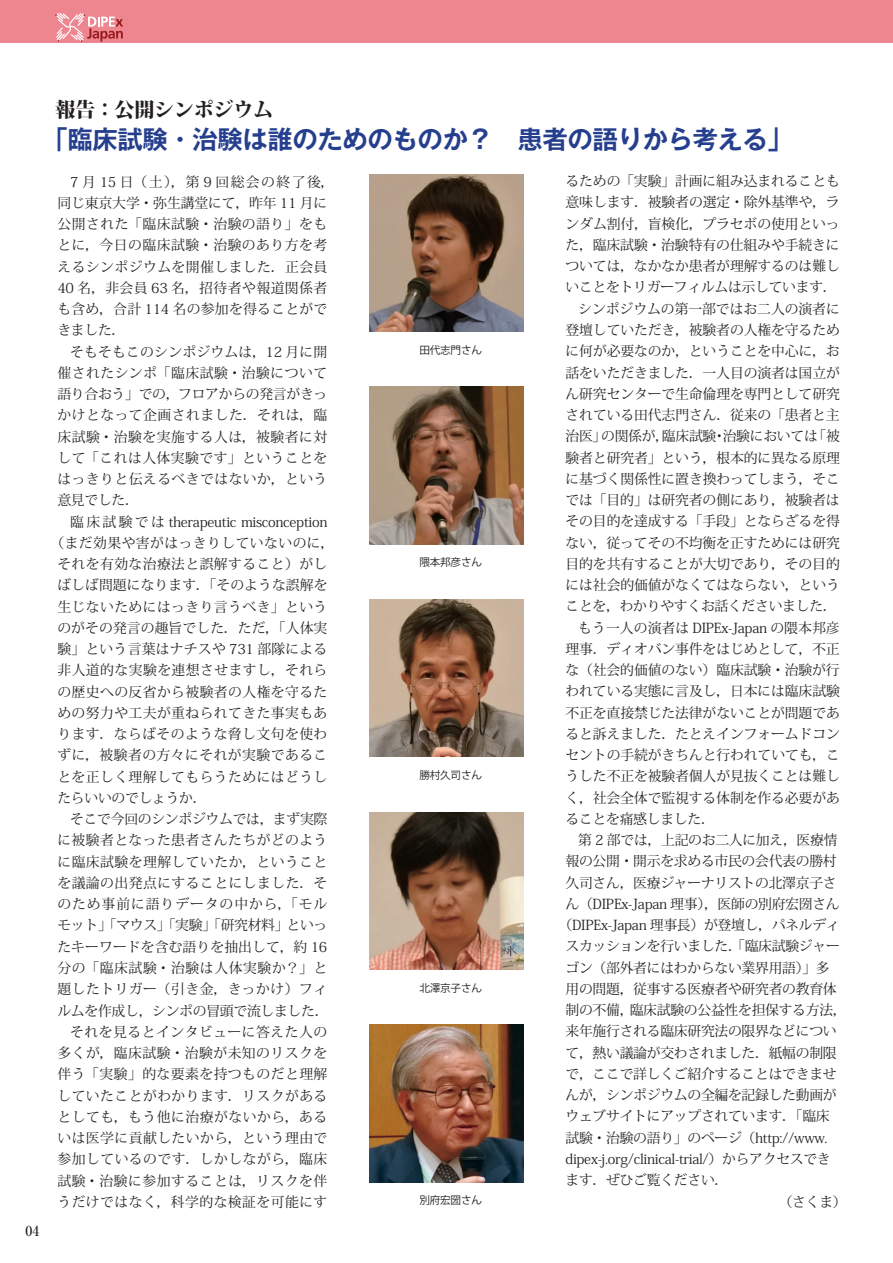
<style>
.page{position:relative;width:893px;height:1263px;background:#fff}
.page>*{position:absolute;margin:0;border:0;box-sizing:border-box;transform-origin:0 0}
.t1{font:700 25.5px "Gothic MB101 Pro De";letter-spacing:-.02em;color:#253f8e}
.t2{font:800 20.25px "Koz Min Pro";letter-spacing:-.02em;color:#231f20}
.t3{font:13.8px/21.3px "Koz Min Pro";letter-spacing:-.005em;color:#231f20;text-align:justify}
.t4{font:13.8px/21.3px "Koz Min Pro";letter-spacing:.035em;color:#231f20}
.t5{font:13.8px "Koz Min Pro";letter-spacing:.03em;color:#231f20}
.t6{font:13.8px "Koz Min Pro";letter-spacing:.015em;color:#231f20}
.t7{font:13.8px "Koz Min Pro";letter-spacing:.065em;color:#231f20}
.t8{font:13.8px "Koz Min Pro";letter-spacing:.045em;color:#231f20}
.t9{font:500 13.8px "Ryumin Pro";color:#231f20}
.t10{font:10.65px "Koz Go Pro";letter-spacing:-.02em;color:#231f20}
</style>
<div class="page">
<div style="left:0;top:0;width:893px;height:43px;background:#ee8690"></div>
<svg style="left:55px;top:13px;width:68px;height:29px"></svg>
<img style="left:370px;top:174px;width:153px;height:158px">
<img style="left:370px;top:387px;width:153px;height:157px">
<img style="left:370px;top:600px;width:153px;height:157px">
<img style="left:370px;top:812px;width:153px;height:157px">
<img style="left:370px;top:1025px;width:153px;height:157px">
<p class="t9" style="left:26px;top:1220px;width:15px">04</p>
<h2 class="t2" style="left:55px;top:95px;width:220px">報告：公開シンポジウム</h2>
<h1 class="t1" style="left:43px;top:118px;width:752px">「臨床試験・治験は誰のためのものか？　患者の語りから考える」</h1>
<p class="t4" style="left:57px;top:170px;width:278px;text-indent:13px">7 月 15 日（土），第 9 回総会の終了後，同じ東京大学・弥生講堂にて，昨年 11 月に公開された「臨床試験・治験の語り」をもとに，今日の臨床試験・治験のあり方を考えるシンポジウムを開催しました．正会員<br>40 名，非会員 63 名，招待者や報道関係者も含め，合計 114 名の参加を得ることができました．</p>
<p class="t3" style="left:57px;top:340px;width:272px;text-indent:13px">そもそもこのシンポジウムは，12 月に開催されたシンポ「臨床試験・治験について語り合おう」での，フロアからの発言がきっかけとなって企画されました．それは，臨床試験・治験を実施する人は，被験者に対して「これは人体実験です」ということをはっきりと伝えるべきではないか，という意見でした．</p>
<p class="t3" style="left:70px;top:510px;width:259px">臨床試験では therapeutic misconception</p>
<p class="t5" style="left:50px;top:533px;width:285px">（まだ効果や害がはっきりしていないのに，</p>
<p class="t5" style="left:57px;top:554px;width:272px">それを有効な治療法と誤解すること）がし</p>
<p class="t3" style="left:57px;top:574px;width:272px">ばしば問題になります．「そのような誤解を</p>
<p class="t5" style="left:57px;top:597px;width:272px">生じないためにはっきり言うべき」という</p>
<p class="t3" style="left:57px;top:617px;width:271px">のがその発言の趣旨でした．ただ，「人体実</p>
<p class="t6" style="left:57px;top:639px;width:271px">験」という言葉はナチスや 731 部隊による</p>
<p class="t4" style="left:57px;top:659px;width:272px">非人道的な実験を連想させますし，それら</p>
<p class="t5" style="left:57px;top:682px;width:272px">の歴史への反省から被験者の人権を守るた</p>
<p class="t5" style="left:57px;top:703px;width:272px">めの努力や工夫が重ねられてきた事実もあ</p>
<p class="t4" style="left:57px;top:723px;width:272px">ります．ならばそのような脅し文句を使わ</p>
<p class="t4" style="left:57px;top:744px;width:272px">ずに，被験者の方々にそれが実験であるこ</p>
<p class="t5" style="left:57px;top:767px;width:272px">とを正しく理解してもらうためにはどうし</p>
<p class="t3" style="left:57px;top:787px;width:151px">たらいいのでしょうか．</p>
<p class="t3" style="left:70px;top:808px;width:259px">そこで今回のシンポジウムでは，まず実際</p>
<p class="t5" style="left:57px;top:831px;width:272px">に被験者となった患者さんたちがどのよう</p>
<p class="t4" style="left:57px;top:850px;width:272px">に臨床試験を理解していたか，ということ</p>
<p class="t4" style="left:57px;top:872px;width:272px">を議論の出発点にすることにしました．そ</p>
<p class="t7" style="left:57px;top:894px;width:271px">のため事前に語りデータの中から，「モル</p>
<p class="t3" style="left:57px;top:914px;width:272px">モット」「マウス」「実験」「研究材料」といっ</p>
<p class="t3" style="left:57px;top:935px;width:271px">たキーワードを含む語りを抽出して，約 16</p>
<p class="t8" style="left:57px;top:958px;width:271px">分の「臨床試験・治験は人体実験か？」と</p>
<p class="t4" style="left:57px;top:978px;width:271px">題したトリガー（引き金，きっかけ）フィ</p>
<p class="t3" style="left:57px;top:999px;width:273px">ルムを作成し，シンポの冒頭で流しました．</p>
<p class="t4" style="left:70px;top:1020px;width:259px">それを見るとインタビューに答えた人の</p>
<p class="t4" style="left:57px;top:1042px;width:271px">多くが，臨床試験・治験が未知のリスクを</p>
<p class="t4" style="left:57px;top:1063px;width:272px">伴う「実験」的な要素を持つものだと理解</p>
<p class="t4" style="left:57px;top:1084px;width:272px">していたことがわかります．リスクがある</p>
<p class="t4" style="left:57px;top:1105px;width:271px">としても，もう他に治療がないから，ある</p>
<p class="t4" style="left:57px;top:1127px;width:272px">いは医学に貢献したいから，という理由で</p>
<p class="t4" style="left:57px;top:1148px;width:271px">参加しているのです．しかしながら，臨床</p>
<p class="t4" style="left:57px;top:1169px;width:271px">試験・治験に参加することは，リスクを伴</p>
<p class="t4" style="left:57px;top:1190px;width:272px">うだけではなく，科学的な検証を可能にす</p>
<p class="t10" style="left:419px;top:343px;width:64px">田代志門さん</p>
<p class="t10" style="left:419px;top:556px;width:64px">隈本邦彦さん</p>
<p class="t10" style="left:419px;top:768px;width:64px">勝村久司さん</p>
<p class="t10" style="left:419px;top:981px;width:64px">北澤京子さん</p>
<p class="t10" style="left:419px;top:1193px;width:64px">別府宏圀さん</p>
<p class="t3" style="left:566px;top:170px;width:276px">るための「実験」計画に組み込まれることも</p>
<p class="t3" style="left:566px;top:191px;width:276px">意味します．被験者の選定・除外基準や，ラ</p>
<p class="t3" style="left:566px;top:213px;width:276px">ンダム割付，盲検化，プラセボの使用といっ</p>
<p class="t3" style="left:566px;top:234px;width:276px">た，臨床試験・治験特有の仕組みや手続きに</p>
<p class="t3" style="left:566px;top:255px;width:276px">ついては，なかなか患者が理解するのは難し</p>
<p class="t3" style="left:566px;top:276px;width:273px">いことをトリガーフィルムは示しています．</p>
<p class="t3" style="left:578px;top:298px;width:263px">シンポジウムの第一部ではお二人の演者に</p>
<p class="t3" style="left:566px;top:319px;width:276px">登壇していただき，被験者の人権を守るため</p>
<p class="t3" style="left:566px;top:340px;width:276px">に何が必要なのか，ということを中心に，お</p>
<p class="t3" style="left:566px;top:361px;width:276px">話をいただきました．一人目の演者は国立が</p>
<p class="t3" style="left:566px;top:383px;width:276px">ん研究センターで生命倫理を専門として研究</p>
<p class="t3" style="left:566px;top:404px;width:276px">されている田代志門さん．従来の「患者と主</p>
<p class="t3" style="left:566px;top:425px;width:276px">治医」の関係が，臨床試験・治験においては「被</p>
<p class="t3" style="left:566px;top:446px;width:276px">験者と研究者」という，根本的に異なる原理</p>
<p class="t3" style="left:566px;top:468px;width:276px">に基づく関係性に置き換わってしまう，そこ</p>
<p class="t3" style="left:566px;top:489px;width:276px">では「目的」は研究者の側にあり，被験者は</p>
<p class="t3" style="left:566px;top:510px;width:276px">その目的を達成する「手段」とならざるを得</p>
<p class="t3" style="left:566px;top:531px;width:276px">ない，従ってその不均衡を正すためには研究</p>
<p class="t3" style="left:566px;top:553px;width:276px">目的を共有することが大切であり，その目的</p>
<p class="t3" style="left:566px;top:574px;width:276px">には社会的価値がなくてはならない，という</p>
<p class="t3" style="left:566px;top:595px;width:273px">ことを，わかりやすくお話くださいました．</p>
<p class="t3" style="left:578px;top:616px;width:263px">もう一人の演者は DIPEx-Japan の隈本邦彦</p>
<p class="t3" style="left:566px;top:638px;width:276px">理事．ディオバン事件をはじめとして，不正</p>
<p class="t3" style="left:566px;top:659px;width:276px">な（社会的価値のない）臨床試験・治験が行</p>
<p class="t3" style="left:566px;top:680px;width:276px">われている実態に言及し，日本には臨床試験</p>
<p class="t3" style="left:566px;top:701px;width:276px">不正を直接禁じた法律がないことが問題であ</p>
<p class="t3" style="left:566px;top:723px;width:276px">ると訴えました．たとえインフォームドコン</p>
<p class="t3" style="left:566px;top:744px;width:276px">セントの手続がきちんと行われていても，こ</p>
<p class="t3" style="left:566px;top:765px;width:276px">うした不正を被験者個人が見抜くことは難し</p>
<p class="t3" style="left:566px;top:786px;width:276px">く，社会全体で監視する体制を作る必要があ</p>
<p class="t3" style="left:566px;top:808px;width:151px">ることを痛感しました．</p>
<p class="t3" style="left:578px;top:829px;width:261px">第 2 部では，上記のお二人に加え，医療情</p>
<p class="t3" style="left:566px;top:850px;width:273px">報の公開・開示を求める市民の会代表の勝村</p>
<p class="t3" style="left:566px;top:871px;width:273px">久司さん，医療ジャーナリストの北澤京子さ</p>
<p class="t3" style="left:566px;top:893px;width:276px">ん（DIPEx-Japan 理事），医師の別府宏圀さん</p>
<p class="t3" style="left:559px;top:914px;width:283px">（DIPEx-Japan 理事長）が登壇し，パネルディ</p>
<p class="t3" style="left:566px;top:935px;width:276px">スカッションを行いました．「臨床試験ジャー</p>
<p class="t3" style="left:566px;top:956px;width:266px">ゴン（部外者にはわからない業界用語）」多</p>
<p class="t3" style="left:566px;top:978px;width:273px">用の問題，従事する医療者や研究者の教育体</p>
<p class="t3" style="left:566px;top:999px;width:283px">制の不備，臨床試験の公益性を担保する方法，</p>
<p class="t3" style="left:566px;top:1020px;width:273px">来年施行される臨床研究法の限界などについ</p>
<p class="t3" style="left:566px;top:1041px;width:273px">て，熱い議論が交わされました．紙幅の制限</p>
<p class="t3" style="left:566px;top:1063px;width:273px">で，ここで詳しくご紹介することはできませ</p>
<p class="t3" style="left:566px;top:1084px;width:273px">んが，シンポジウムの全編を記録した動画が</p>
<p class="t3" style="left:566px;top:1105px;width:266px">ウェブサイトにアップされています．「臨床</p>
<p class="t3" style="left:566px;top:1126px;width:263px">試験・治験の語り」のページ（http://www.</p>
<p class="t3" style="left:566px;top:1148px;width:267px">dipex-j.org/clinical-trial/）からアクセスでき</p>
<p class="t3" style="left:566px;top:1169px;width:164px">ます．ぜひご覧ください．</p>
<p class="t3" style="left:779px;top:1190px;width:69px">（さくま）</p>
</div>
